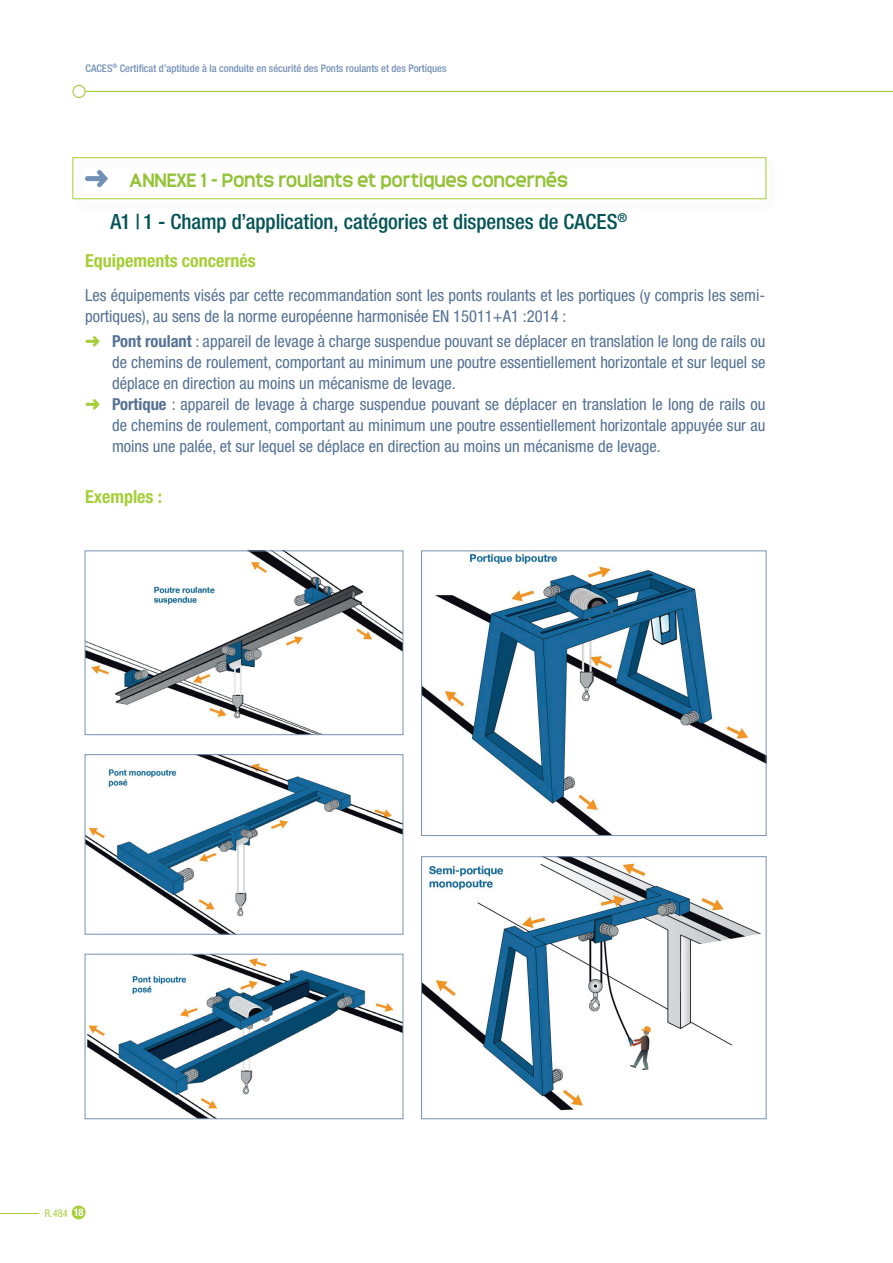
<style>
.page{position:relative;width:893px;height:1263px;background:#fff}
.page>*{position:absolute;margin:0;border:0;box-sizing:border-box;transform-origin:0 0}
.t1{font:500 condensed 21px "Helvetica Neue LT Std";letter-spacing:-.005em;color:#045457}
.t2{font:700 18px "Monark";color:#94c339}
.t3{font:700 condensed 18px "Helvetica Neue LT Std";color:#a6ce39}
.t4{font:condensed 16.5px/21px "Helvetica Neue LT Std";color:#547194}
.t5{font:500 condensed 10.5px "Helvetica Neue LT Std";color:#728fb6}
.t6{font:condensed 10.5px "Helvetica Neue LT Std";color:#a6ce39}
.s1{color:#a6ce39}
.s2{font-weight:700}
.s3{font-weight:700;color:#fff}
</style>
<div class="page">
<div style="left:72px;top:1205px;width:14px;height:14px;background:#a6ce39;border-radius:50%"></div>
<hr style="left:0;top:1213px;width:39px;height:1px;background:#a6ce39">
<hr style="left:81px;top:91px;width:812px;height:1px;background:#a6ce39">
<div style="left:73px;top:85px;width:12px;height:12px;background:#fff;border-radius:50%"></div>
<div style="left:72px;top:85px;width:14px;height:13px;border:1px solid #a6ce39;border-radius:50%"></div>
<img style="left:87px;top:553px;width:314px;height:180px">
<div style="left:85px;top:551px;width:318px;height:184px;border:1px solid #7691b2"></div>
<img style="left:87px;top:756px;width:314px;height:176px">
<div style="left:85px;top:754px;width:318px;height:180px;border:1px solid #7691b2"></div>
<img style="left:87px;top:956px;width:314px;height:161px">
<div style="left:85px;top:954px;width:318px;height:165px;border:1px solid #7691b2"></div>
<img style="left:423px;top:553px;width:341px;height:281px">
<div style="left:421px;top:551px;width:345px;height:285px;border:1px solid #7691b2"></div>
<img style="left:423px;top:858px;width:339px;height:253px">
<div style="left:421px;top:856px;width:345px;height:263px;border:1px solid #7691b2"></div>
<div style="left:72px;top:157px;width:694px;height:42px;border:1px solid #a6ce39"></div>
<p class="t5" style="left:86px;top:62px;width:362px">CACES<sup>®</sup> Certificat d’aptitude à la conduite en sécurité des Ponts roulants et des Portiques</p>
<p class="t2" style="left:130px;top:167px;width:440px">ANNEXE 1 - Ponts roulants et portiques concernés</p>
<p class="t1" style="left:111px;top:209px;width:518px">A1 | 1 - Champ d’application, catégories et dispenses de CACES<sup>®</sup></p>
<p class="t3" style="left:85px;top:250px;width:172px">Equipements concernés</p>
<p class="t4" style="left:85px;top:285px;width:682px">Les équipements visés par cette recommandation sont les ponts roulants et les portiques (y compris les semi&shy;portiques), au sens de la norme européenne harmonisée EN 15011+A1 :2014 :</p>
<p class="t4" style="left:85px;top:331px;width:682px"><span class="s1">➜</span> <span class="s2">Pont roulant</span> : appareil de levage à charge suspendue pouvant se déplacer en translation le long de rails ou</p>
<p class="t4" style="left:112px;top:352px;width:655px">de chemins de roulement, comportant au minimum une poutre essentiellement horizontale et sur lequel se</p>
<p class="t4" style="left:112px;top:373px;width:345px">déplace en direction au moins un mécanisme de levage.</p>
<p class="t4" style="left:85px;top:394px;width:682px"><span class="s1">➜</span> <span class="s2">Portique</span> : appareil de levage à charge suspendue pouvant se déplacer en translation le long de rails ou</p>
<p class="t4" style="left:112px;top:415px;width:655px">de chemins de roulement, comportant au minimum une poutre essentiellement horizontale appuyée sur au</p>
<p class="t4" style="left:112px;top:436px;width:550px">moins une palée, et sur lequel se déplace en direction au moins un mécanisme de levage.</p>
<p class="t3" style="left:85px;top:486px;width:79px">Exemples :</p>
<p class="t6" style="left:45px;top:1207px;width:40px">R.484 <span class="s3">18</span></p>
</div>
